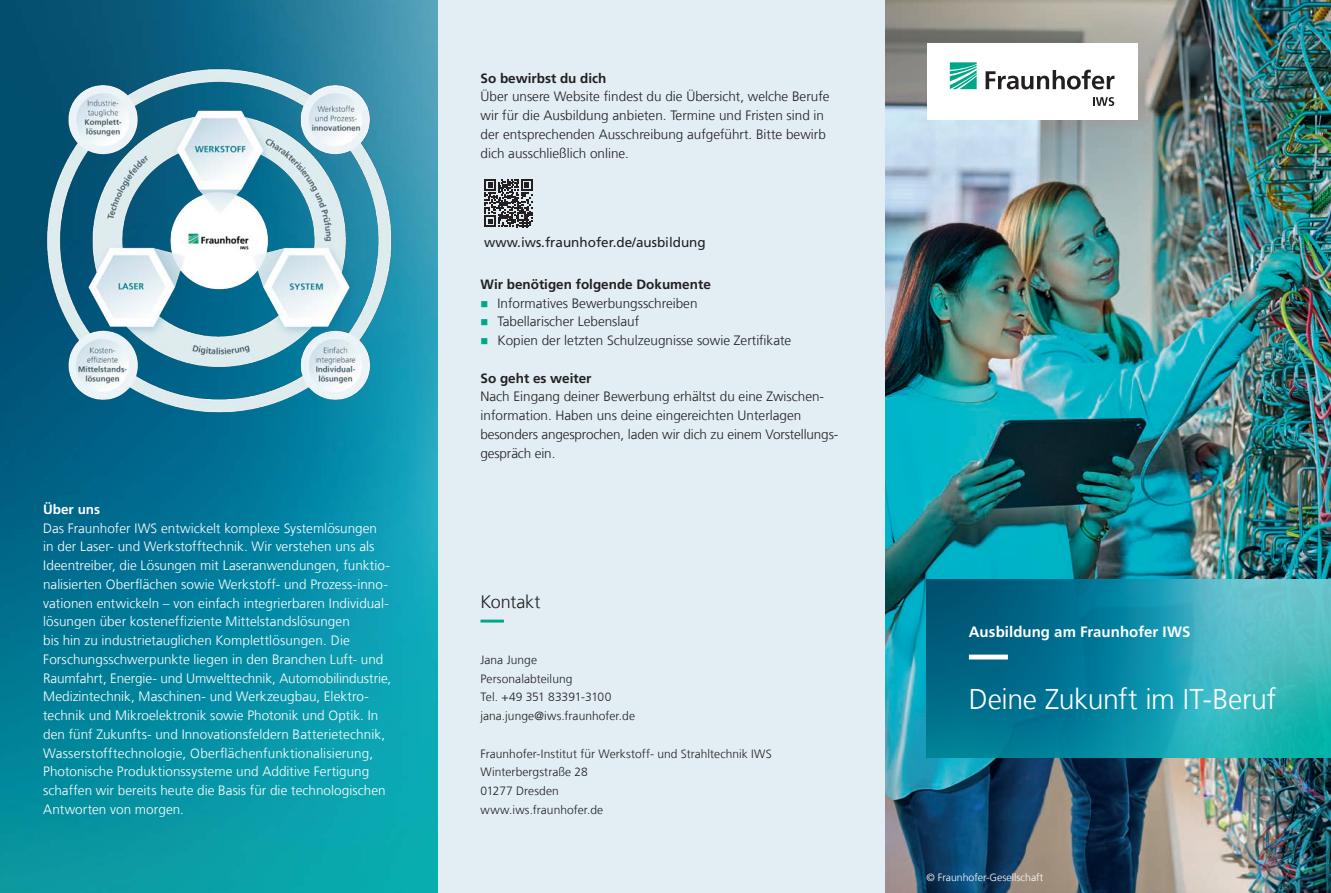
<style>
.page{position:relative;width:1331px;height:893px;background:#fff}
.page>*{position:absolute;margin:0;border:0;box-sizing:border-box;transform-origin:0 0}
.Ueberschrift_20_24_weiss{font:300 28.5px "Frutiger LT Com";letter-spacing:-.01em;color:#fff}
.Infokasten_gross_Ueberschrift_12_14_4_sc{font:300 18px "Frutiger LT Com";letter-spacing:-.01em;color:#231f20}
.Sub_Ueberschrift_10_13_weiss_bold_Linie_{font:700 15px "Frutiger LT Com";color:#fff}
.Fliesstext_9_12_5_schwarz{font:300 13.5px/18.8px "Frutiger LT Com";letter-spacing:.005em;color:#fff}
.t1{font:300 13.5px/18.8px "Frutiger LT Com";color:#231f20}
.t2{font:700 13.5px "Frutiger LT Com";color:#231f20}
.Internetadresse_FrutigerLTCom_Roman_9_14{font:13.5px "Frutiger LT Com";color:#231f20}
.Fließtext_Frutiger45Light_9_14_LW0{font:700 13.5px "Frutiger LT Com";color:#fff}
.Infokasten_klein_Fliesstext_8_12_5_schwa{font:300 12px "Frutiger LT Com";letter-spacing:.005em;color:#231f20}
.t3{font:300 10.5px "Frutiger LT Com";color:#fff}
.s1{color:#00a786}
</style>
<div class="page">
<img style="left:884px;top:0;width:447px;height:893px">
<div style="left:438px;top:0;width:446px;height:893px;background:#e2eef4"></div>
<div style="left:927px;top:44px;width:210px;height:76px;background:#fff"></div>
<svg style="left:950px;top:62px;width:27px;height:27px"></svg>
<svg style="left:985px;top:70px;width:129px;height:19px"></svg>
<svg style="left:1093px;top:97px;width:21px;height:9px"></svg>
<svg style="left:480px;top:620px;width:24px;height:3px"></svg>
<svg style="left:926px;top:579px;width:405px;height:179px"></svg>
<svg style="left:484px;top:179px;width:49px;height:48px"></svg>
<svg style="left:969px;top:655px;width:362px;height:4px"></svg>
<img style="left:0;top:0;width:438px;height:893px">
<img style="left:24px;top:45px;width:390px;height:552px">
<p class="Fließtext_Frutiger45Light_9_14_LW0" style="left:43px;top:501px;width:58px">Über uns</p>
<p class="Fliesstext_9_12_5_schwarz" style="left:43px;top:519px;width:350px">Das Fraunhofer IWS entwickelt komplexe Systemlösungen<br>in der Laser- und Werkstofftechnik. Wir verstehen uns als Ideentreiber, die Lösungen mit Laseranwendungen, funktio&shy;nalisierten Oberflächen sowie Werkstoff- und Prozess-inno&shy;vationen entwickeln – von einfach integrierbaren Individual&shy;lösungen über kosteneffiziente Mittelstandslösungen<br>bis hin zu industrietauglichen Komplettlösungen. Die Forschungsschwerpunkte liegen in den Branchen Luft- und Raumfahrt, Energie- und Umwelttechnik, Automobilindustrie, Medizintechnik, Maschinen- und Werkzeugbau, Elektro&shy;technik und Mikroelektronik sowie Photonik und Optik. In den fünf Zukunfts- und Innovationsfeldern Batterietechnik, Wasserstofftechnologie, Oberflächenfunktionalisierung, Photonische Produktionssysteme und Additive Fertigung schaffen wir bereits heute die Basis für die technologischen Antworten von morgen.</p>
<p class="t2" style="left:480px;top:70px;width:128px">So bewirbst du dich</p>
<p class="t1" style="left:480px;top:87px;width:351px">Über unsere Website findest du die Übersicht, welche Berufe wir für die Ausbildung anbieten. Termine und Fristen sind in der entsprechenden Ausschreibung aufgeführt. Bitte bewirb dich ausschließlich online.</p>
<p class="Internetadresse_FrutigerLTCom_Roman_9_14" style="left:484px;top:235px;width:223px">www.iws.fraunhofer.de/ausbildung</p>
<p class="t2" style="left:480px;top:276px;width:232px">Wir benötigen folgende Dokumente</p>
<p class="t1" style="left:480px;top:294px;width:219px"><span class="s1">■</span> Informatives Bewerbungsschreiben</p>
<p class="t1" style="left:480px;top:312px;width:160px"><span class="s1">■</span> Tabellarischer Lebenslauf</p>
<p class="t1" style="left:480px;top:331px;width:312px"><span class="s1">■</span> Kopien der letzten Schulzeugnisse sowie Zertifikate</p>
<p class="t2" style="left:480px;top:370px;width:113px">So geht es weiter</p>
<p class="t1" style="left:480px;top:387px;width:359px">Nach Eingang deiner Bewerbung erhältst du eine Zwischen&shy;information. Haben uns deine eingereichten Unterlagen besonders angesprochen, laden wir dich zu einem Vorstellungs&shy;gespräch ein.</p>
<p class="Infokasten_gross_Ueberschrift_12_14_4_sc" style="left:480px;top:591px;width:61px">Kontakt</p>
<p class="Infokasten_klein_Fliesstext_8_12_5_schwa" style="left:480px;top:653px;width:58px">Jana Junge</p>
<p class="Infokasten_klein_Fliesstext_8_12_5_schwa" style="left:480px;top:671px;width:93px">Personalabteilung</p>
<p class="Infokasten_klein_Fliesstext_8_12_5_schwa" style="left:480px;top:690px;width:132px">Tel. +49 351 83391-3100</p>
<p class="Infokasten_klein_Fliesstext_8_12_5_schwa" style="left:480px;top:709px;width:156px">jana.junge@iws.fraunhofer.de</p>
<p class="Infokasten_klein_Fliesstext_8_12_5_schwa" style="left:480px;top:746px;width:293px">Fraunhofer-Institut für Werkstoff- und Strahltechnik IWS</p>
<p class="Infokasten_klein_Fliesstext_8_12_5_schwa" style="left:480px;top:765px;width:109px">Winterbergstraße 28</p>
<p class="Infokasten_klein_Fliesstext_8_12_5_schwa" style="left:480px;top:784px;width:80px">01277 Dresden</p>
<p class="Infokasten_klein_Fliesstext_8_12_5_schwa" style="left:480px;top:803px;width:124px">www.iws.fraunhofer.de</p>
<p class="Sub_Ueberschrift_10_13_weiss_bold_Linie_" style="left:969px;top:623px;width:223px">Ausbildung am Fraunhofer IWS</p>
<p class="Ueberschrift_20_24_weiss" style="left:969px;top:683px;width:309px">Deine Zukunft im IT-Beruf</p>
<p class="t3" style="left:926px;top:871px;width:118px">© Fraunhofer-Gesellschaft</p>
</div>
